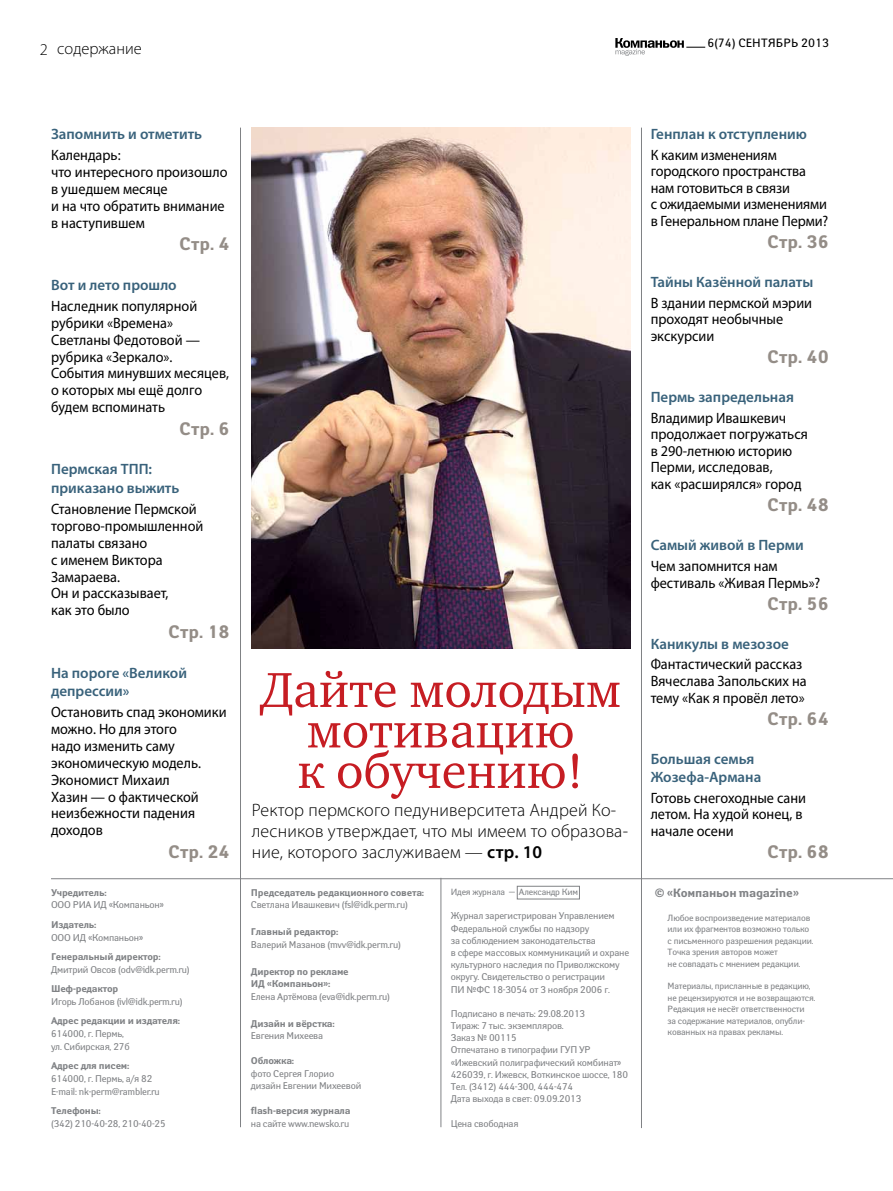
<style>
.page{position:relative;width:893px;height:1191px;background:#fff}
.page>*{position:absolute;margin:0;border:0;box-sizing:border-box;transform-origin:0 0}
.t1{font:50.4px/40.5px "Charter ITC";color:#c61d23;text-align:center}
.t2{font:300 18px/21px "Myriad Pro";letter-spacing:.01em;color:#000}
.t3{font:700 18px "Yanus";color:#948d87}
.t4{font:300 16.5px "Myriad Pro";color:#000}
.t5{font:15px/17px "Myriad Pro";color:#000;scale:.95 1}
.t6{font:600 15px/18.5px "Myriad Pro";color:#39627b}
.t7{font:700 12px "Yanus";letter-spacing:-.02em;color:#808285}
.t8{font:12px "Yanus";color:#000}
.t9{font:9.75px/12.1px "Yanus";letter-spacing:-.02em;color:#808285}
.t10{font:700 9.75px/12.5px "Yanus";letter-spacing:-.02em;color:#808285}
.t11{font:9px/11.4px "Yanus";letter-spacing:-.02em;color:#808285}
.s1{font-weight:600}
</style>
<div class="page">
<svg style="left:615px;top:38px;width:90px;height:18px"></svg>
<hr style="left:51px;top:878px;width:842px;height:1px;background:#808285">
<hr style="left:441px;top:878px;width:1px;height:249px;background:#808285">
<hr style="left:240px;top:128px;width:1px;height:999px;background:#808285">
<hr style="left:641px;top:128px;width:1px;height:1000px;background:#808285">
<div style="left:517px;top:886px;width:63px;height:13px;border:1px solid #808285"></div>
<img style="left:251px;top:128px;width:380px;height:520px">
<p class="t4" style="left:40px;top:40px;width:10px">2</p>
<p class="t4" style="left:57px;top:39px;width:86px">содержание</p>
<p class="t8" style="left:707px;top:36px;width:123px">6(74) сентябрь 2013</p>
<p class="t6" style="left:51px;top:124px;width:152px">Запомнить и отметить</p>
<p class="t5" style="left:51px;top:146px;width:187px">Календарь:<br>что интересного произошло в ушедшем месяце<br>и на что обратить внимание в наступившем</p>
<p class="t3" style="left:179px;top:233px;width:52px">Стр. 4</p>
<p class="t6" style="left:51px;top:275px;width:127px">Вот и лето прошло</p>
<p class="t5" style="left:51px;top:297px;width:189px">Наследник популярной рубрики «Времена»<br>Светланы Федотовой — рубрика «Зеркало».<br>События минувших месяцев, о которых мы ещё долго будем вспоминать</p>
<p class="t3" style="left:179px;top:418px;width:52px">Стр. 6</p>
<p class="t6" style="left:51px;top:460px;width:130px">Пермская ТПП: приказано выжить</p>
<p class="t5" style="left:51px;top:500px;width:162px">Становление Пермской торгово-промышленной палаты связано<br>с именем Виктора<br>Замараева.<br>Он и рассказывает,<br>как это было</p>
<p class="t3" style="left:168px;top:621px;width:63px">Стр. 18</p>
<p class="t6" style="left:51px;top:663px;width:137px">На пороге «Великой депрессии»</p>
<p class="t5" style="left:51px;top:703px;width:186px">Остановить спад экономики можно. Но для этого<br>надо изменить саму экономическую модель.<br>Экономист Михаил<br>Хазин — о фактической неизбежности падения доходов</p>
<p class="t3" style="left:168px;top:841px;width:63px">Стр. 24</p>
<p class="t10" style="left:51px;top:886px;width:57px">Учредитель:</p>
<p class="t9" style="left:51px;top:899px;width:114px">ООО РИА ИД «Компаньон»</p>
<p class="t10" style="left:51px;top:918px;width:47px">Издатель:</p>
<p class="t9" style="left:51px;top:931px;width:94px">ООО ИД «Компаньон»</p>
<p class="t10" style="left:51px;top:950px;width:111px">Генеральный директор:</p>
<p class="t9" style="left:51px;top:963px;width:140px">Дмитрий Овсов (odv@idk.perm.ru)</p>
<p class="t10" style="left:51px;top:982px;width:69px">Шеф-редактор</p>
<p class="t9" style="left:51px;top:995px;width:133px">Игорь Лобанов (ivl@idk.perm.ru)</p>
<p class="t10" style="left:51px;top:1014px;width:131px">Адрес редакции и издателя:</p>
<p class="t9" style="left:51px;top:1026px;width:80px;line-height:12.9px">614000, г. Пермь, ул. Сибирская, 27б</p>
<p class="t10" style="left:51px;top:1059px;width:80px">Адрес для писем:</p>
<p class="t9" style="left:51px;top:1071px;width:110px;line-height:12.9px">614000, г. Пермь, а/я 82<br>E-mail: nk-perm@rambler.ru</p>
<p class="t10" style="left:51px;top:1104px;width:51px">Телефоны:</p>
<p class="t9" style="left:51px;top:1117px;width:116px">(342) 210-40-28, 210-40-25</p>
<h1 class="t1" style="left:260px;top:669px;width:362px">Дайте молодым мотивацию<br>к обучению!</h1>
<p class="t2" style="left:252px;top:799px;width:378px">Ректор пермского педуниверситета Андрей Ко&shy;лесников утверждает, что мы имеем то образова&shy;ние, которого заслуживаем — <span class="s1">стр. 10</span></p>
<p class="t10" style="left:251px;top:886px;width:175px">Председатель редакционного совета:</p>
<p class="t9" style="left:251px;top:898px;width:159px">Светлана Ивашкевич (fsl@idk.perm.ru)</p>
<p class="t10" style="left:251px;top:926px;width:89px">Главный редактор:</p>
<p class="t9" style="left:251px;top:938px;width:151px">Валерий Мазанов (mvv@idk.perm.ru)</p>
<p class="t10" style="left:251px;top:965px;width:99px">Директор по рекламе<br>ИД «Компаньон»:</p>
<p class="t9" style="left:251px;top:990px;width:141px">Елена Артёмова (eva@idk.perm.ru)</p>
<p class="t10" style="left:251px;top:1017px;width:85px">Дизайн и вёрстка:</p>
<p class="t9" style="left:251px;top:1030px;width:74px">Евгения Михеева</p>
<p class="t10" style="left:251px;top:1055px;width:45px">Обложка:</p>
<p class="t9" style="left:251px;top:1067px;width:112px">фото Сергея Глорио дизайн Евгении Михеевой</p>
<p class="t10" style="left:251px;top:1104px;width:101px">flash-версия журнала</p>
<p class="t9" style="left:251px;top:1117px;width:100px">на сайте www.newsko.ru</p>
<p class="t11" style="left:451px;top:886px;width:129px">Идея журнала — Александр Ким</p>
<p class="t9" style="left:451px;top:910px;width:180px">Журнал зарегистрирован Управлением Федеральной службы по надзору<br>за соблюдением законодательства<br>в сфере массовых коммуникаций и охране культурного наследия по Приволжскому округу. Свидетельство о регистрации<br>ПИ №ФС 18-3054 от 3 ноября 2006 г.</p>
<p class="t9" style="left:451px;top:1007px;width:179px">Подписано в печать: 29.08.2013<br>Тираж: 7 тыс. экземпляров.<br>Заказ № 00115<br>Отпечатано в типографии ГУП УР «Ижевский полиграфический комбинат»<br>426039, г. Ижевск, Воткинское шоссе, 180<br>Тел. (3412) 444-300, 444-474<br>Дата выхода в свет: 09.09.2013</p>
<p class="t9" style="left:451px;top:1117px;width:69px">Цена свободная</p>
<p class="t6" style="left:651px;top:124px;width:158px">Генплан к отступлению</p>
<p class="t5" style="left:651px;top:146px;width:188px;line-height:16.5px">К каким изменениям городского пространства нам готовиться в связи<br>с ожидаемыми изменениями в Генеральном плане Перми?</p>
<p class="t3" style="left:767px;top:231px;width:63px">Стр. 36</p>
<p class="t6" style="left:651px;top:272px;width:164px">Тайны Казённой палаты</p>
<p class="t5" style="left:651px;top:294px;width:172px;line-height:16.5px">В здании пермской мэрии проходят необычные экскурсии</p>
<p class="t3" style="left:767px;top:346px;width:63px">Стр. 40</p>
<p class="t6" style="left:651px;top:387px;width:145px">Пермь запредельная</p>
<p class="t5" style="left:651px;top:409px;width:167px;line-height:16.5px">Владимир Ивашкевич продолжает погружаться в 290-летнюю историю<br>Перми, исследовав,<br>как «расширялся» город</p>
<p class="t3" style="left:767px;top:494px;width:63px">Стр. 48</p>
<p class="t6" style="left:651px;top:535px;width:154px">Самый живой в Перми</p>
<p class="t5" style="left:651px;top:557px;width:180px;line-height:16.5px">Чем запомнится нам фестиваль «Живая Пермь»?</p>
<p class="t3" style="left:767px;top:593px;width:63px">Стр. 56</p>
<p class="t6" style="left:651px;top:634px;width:140px">Каникулы в мезозое</p>
<p class="t5" style="left:651px;top:656px;width:166px;line-height:16.5px">Фантастический рассказ<br>Вячеслава Запольских на тему «Как я провёл лето»</p>
<p class="t3" style="left:767px;top:708px;width:63px">Стр. 64</p>
<p class="t6" style="left:651px;top:749px;width:112px;line-height:18px">Большая семья<br>Жозефа-Армана</p>
<p class="t5" style="left:651px;top:789px;width:165px;line-height:16.5px">Готовь снегоходные сани летом. На худой конец, в начале осени</p>
<p class="t3" style="left:767px;top:841px;width:63px">Стр. 68</p>
<p class="t7" style="left:655px;top:886px;width:145px">© «Компаньон magazine»</p>
<p class="t11" style="left:668px;top:912px;width:147px">Любое воспроизведение материалов или их фрагментов возможно только с письменного разрешения редакции.<br>Точка зрения авторов может<br>не совпадать с мнением редакции.</p>
<p class="t11" style="left:668px;top:980px;width:149px">Материалы, присланные в редакцию, не рецензируются и не возвращаются.<br>Редакция не несёт ответственности за содержание материалов, опубли&shy;кованных на правах рекламы.</p>
</div>
